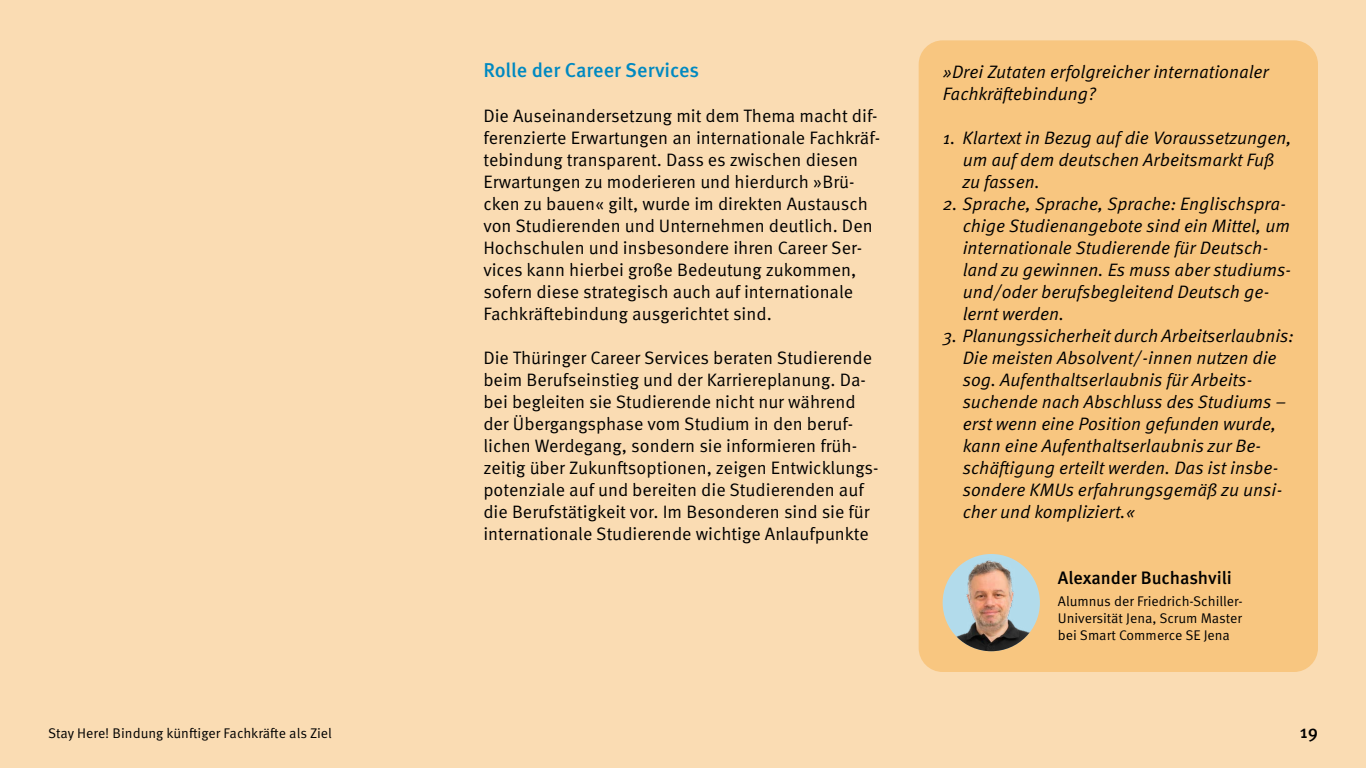
<style>
.page{position:relative;width:1366px;height:768px;background:#fadcb3}
.page>*{position:absolute;margin:0;border:0;box-sizing:border-box;transform-origin:0 0}
.t1{font:500 20px "Meta Pro";color:#0089c1}
.t2{font:18px/22px "Meta Pro Norm";color:#000}
.p_-_quote_aufzählung{font:18px/22px "Meta Pro Norm Ita";color:#000}
.p_-_quote_-_person{font:500 18px "Meta Pro";letter-spacing:-.005em;color:#000}
.p_-_quote_-_person_-_title{font:14px/16.8px "Meta Pro Norm";color:#000;text-align:justify}
</style>
<div class="page">
<div style="left:919px;top:40px;width:399px;height:632px;background:#f8c680;border-radius:24px"></div>
<img style="left:943px;top:558px;width:97px;height:93px">
<p class="p_-_quote_-_person_-_title" style="left:48px;top:724px;width:286px">Stay Here! Bindung künftiger Fachkräfte als Ziel</p>
<h3 class="t1" style="left:483px;top:55px;width:217px">Rolle der Career Services</h3>
<p class="t2" style="left:483px;top:104px;width:398px">Die Auseinandersetzung mit dem Thema macht dif&shy;ferenzierte Erwartungen an internationale Fachkräf&shy;tebindung transparent. Dass es zwischen diesen Erwartungen zu moderieren und hierdurch »Brü&shy;cken zu bauen« gilt, wurde im direkten Austausch von Studierenden und Unternehmen deutlich. Den Hochschulen und insbesondere ihren Career Ser&shy;vices kann hierbei große Bedeutung zukommen, sofern diese strategisch auch auf internationale Fachkräftebindung ausgerichtet sind.</p>
<p class="t2" style="left:483px;top:346px;width:397px">Die Thüringer Career Services beraten Studierende beim Berufseinstieg und der Karriereplanung. Da&shy;bei begleiten sie Studierende nicht nur während der Übergangsphase vom Studium in den beruf&shy;lichen Werdegang, sondern sie informieren früh&shy;zeitig über Zukunftsoptionen, zeigen Entwicklungs&shy;potenziale auf und bereiten die Studierenden auf die Berufstätigkeit vor. Im Besonderen sind sie für internationale Studierende wichtige Anlaufpunkte</p>
<p class="p_-_quote_aufzählung" style="left:943px;top:60px;width:328px">»Drei Zutaten erfolgreicher internationaler<br>Fachkräftebindung?</p>
<p class="p_-_quote_aufzählung" style="left:963px;top:126px;width:331px;text-indent:-20px">1. Klartext in Bezug auf die Voraussetzungen, um auf dem deutschen Arbeitsmarkt Fuß zu fassen.</p>
<p class="p_-_quote_aufzählung" style="left:963px;top:192px;width:330px;text-indent:-20px">2. Sprache, Sprache, Sprache: Englischspra&shy;chige Studienangebote sind ein Mittel, um internationale Studierende für Deutsch&shy;land zu gewinnen. Es muss aber studiums&shy;und/oder berufsbegleitend Deutsch ge&shy;lernt werden.</p>
<p class="p_-_quote_aufzählung" style="left:963px;top:324px;width:333px;text-indent:-20px">3. Planungssicherheit durch Arbeitserlaubnis:<br>Die meisten Absolvent/-innen nutzen die sog. Aufenthaltserlaubnis für Arbeits&shy;suchende nach Abschluss des Studiums – erst wenn eine Position gefunden wurde, kann eine Aufenthaltserlaubnis zur Be&shy;schäftigung erteilt werden. Das ist insbe&shy;sondere KMUs erfahrungsgemäß zu unsi&shy;cher und kompliziert.«</p>
<p class="p_-_quote_-_person" style="left:1058px;top:564px;width:175px">Alexander Buchashvili</p>
<p class="p_-_quote_-_person_-_title" style="left:1058px;top:592px;width:186px">Alumnus der Friedrich-Schiller-Universität Jena, Scrum Master bei Smart Commerce SE Jena</p>
<p class="p_-_quote_-_person" style="left:1300px;top:718px;width:20px">19</p>
</div>
